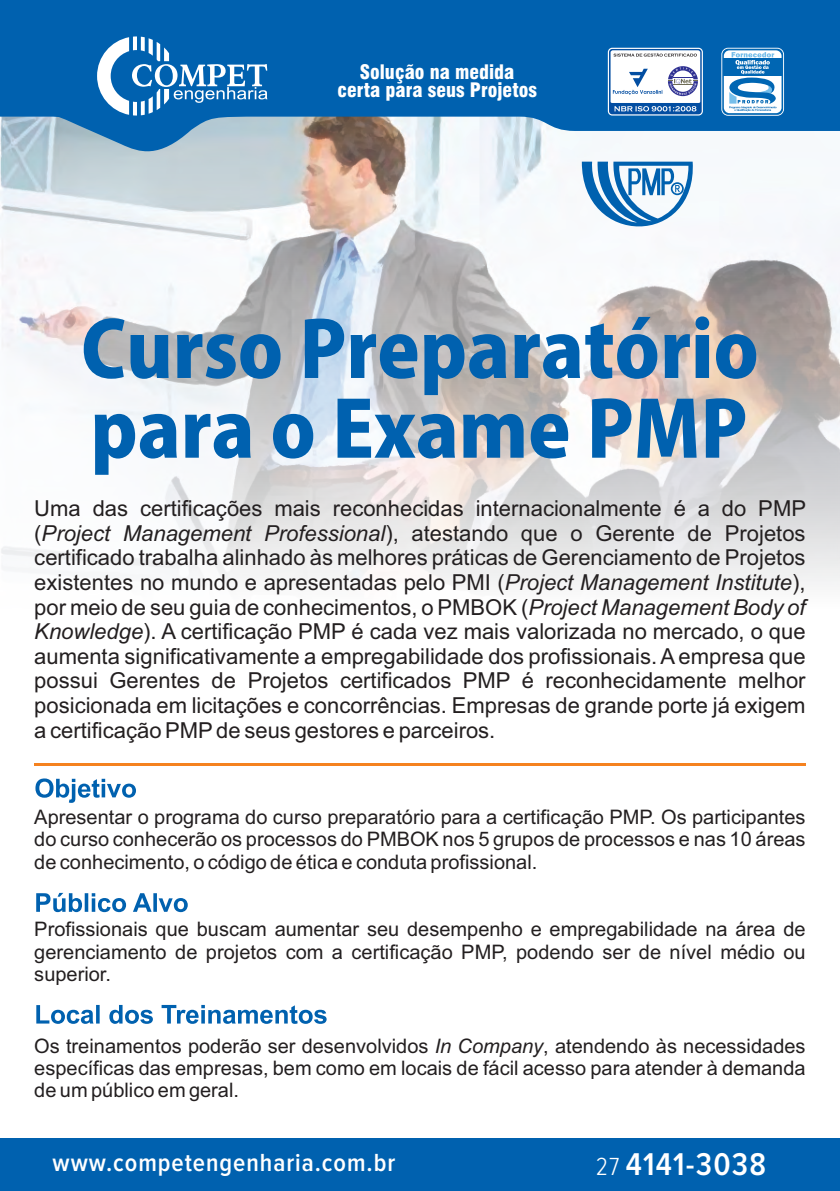
<style>
.page{position:relative;width:840px;height:1191px;background:#fff}
.page>*{position:absolute;margin:0;border:0;box-sizing:border-box;transform-origin:0 0}
.t1{font:600 32.6px "Proxima Nova Cond";letter-spacing:.035em;color:#fff}
.t2{font:600 25.6px "Proxima Nova Cond";letter-spacing:.04em;color:#fff}
.t3{font:22px/24.6px "Arial";color:#231f20;text-align:justify}
.t4{font:20px/22.4px "Arial";color:#231f20;text-align:justify}
.t5{font:900 condensed 19.4px/18.4px "Swiss 721 BT";color:#fff;text-align:center}
.s1{font-style:italic}
.s2{font-weight:300;font-size:25.6px}
</style>
<div class="page">
<img style="left:0;top:159px;width:839px;height:426px">
<svg style="left:95px;top:398px;width:649px;height:77px"></svg>
<svg style="left:581px;top:162px;width:116px;height:86px"></svg>
<svg style="left:35px;top:778px;width:101px;height:25px"></svg>
<svg style="left:36px;top:893px;width:152px;height:19px"></svg>
<svg style="left:36px;top:1005px;width:290px;height:18px"></svg>
<hr style="left:34px;top:763px;width:771px;height:2px;background:#f5821f">
<svg style="left:84px;top:316px;width:671px;height:79px;background:#89a6c0"></svg>
<div style="left:0;top:1138px;width:839px;height:52px;background:#0061af"></div>
<svg style="left:0;top:0;width:839px;height:159px;background:#357eb8"></svg>
<svg style="left:721px;top:48px;width:62px;height:68px"></svg>
<svg style="left:721px;top:49px;width:61px;height:66px"></svg>
<div style="left:723px;top:50px;width:58px;height:63px;background:#fff;border-radius:6px"></div>
<div style="left:722px;top:58px;width:59px;height:18px;background:#0066b3"></div>
<svg style="left:729px;top:52px;width:47px;height:59px"></svg>
<svg style="left:97px;top:36px;width:170px;height:80px"></svg>
<svg style="left:607px;top:48px;width:95px;height:68px"></svg>
<svg style="left:608px;top:49px;width:93px;height:65px"></svg>
<svg style="left:610px;top:50px;width:89px;height:62px"></svg>
<p class="t5" style="left:337px;top:65px;width:201px">Solução na medida certa para seus Projetos</p>
<p class="t3" style="left:34px;top:498px;width:772px">Uma das certificações mais reconhecidas internacionalmente é a do PMP (<span class="s1">Project Management Professional</span>), atestando que o Gerente de Projetos certificado trabalha alinhado às melhores práticas de Gerenciamento de Projetos existentes no mundo e apresentadas pelo PMI (<span class="s1">Project Management Institute</span>), por meio de seu guia de conhecimentos, o PMBOK (<span class="s1">Project Management Body of Knowledge</span>). A certificação PMP é cada vez mais valorizada no mercado, o que aumenta significativamente a empregabilidade dos profissionais. A empresa que possui Gerentes de Projetos certificados PMP é reconhecidamente melhor posicionada em licitações e concorrências. Empresas de grande porte já exigem a certificação PMP de seus gestores e parceiros.</p>
<p class="t4" style="left:34px;top:807px;width:772px">Apresentar o programa do curso preparatório para a certificação PMP. Os participantes do curso conhecerão os processos do PMBOK nos 5 grupos de processos e nas 10 áreas de conhecimento, o código de ética e conduta profissional.</p>
<p class="t4" style="left:34px;top:920px;width:772px">Profissionais que buscam aumentar seu desempenho e empregabilidade na área de gerenciamento de projetos com a certificação PMP, podendo ser de nível médio ou superior.</p>
<p class="t4" style="left:34px;top:1036px;width:772px">Os treinamentos poderão ser desenvolvidos <span class="s1">In Company</span>, atendendo às necessidades específicas das empresas, bem como em locais de fácil acesso para atender à demanda de um público em geral.</p>
<p class="t2" style="left:53px;top:1150px;width:344px">www.competengenharia.com.br</p>
<h1 class="t1" style="left:595px;top:1149px;width:172px"><span class="s2">27</span> 4141-3038</h1>
</div>
